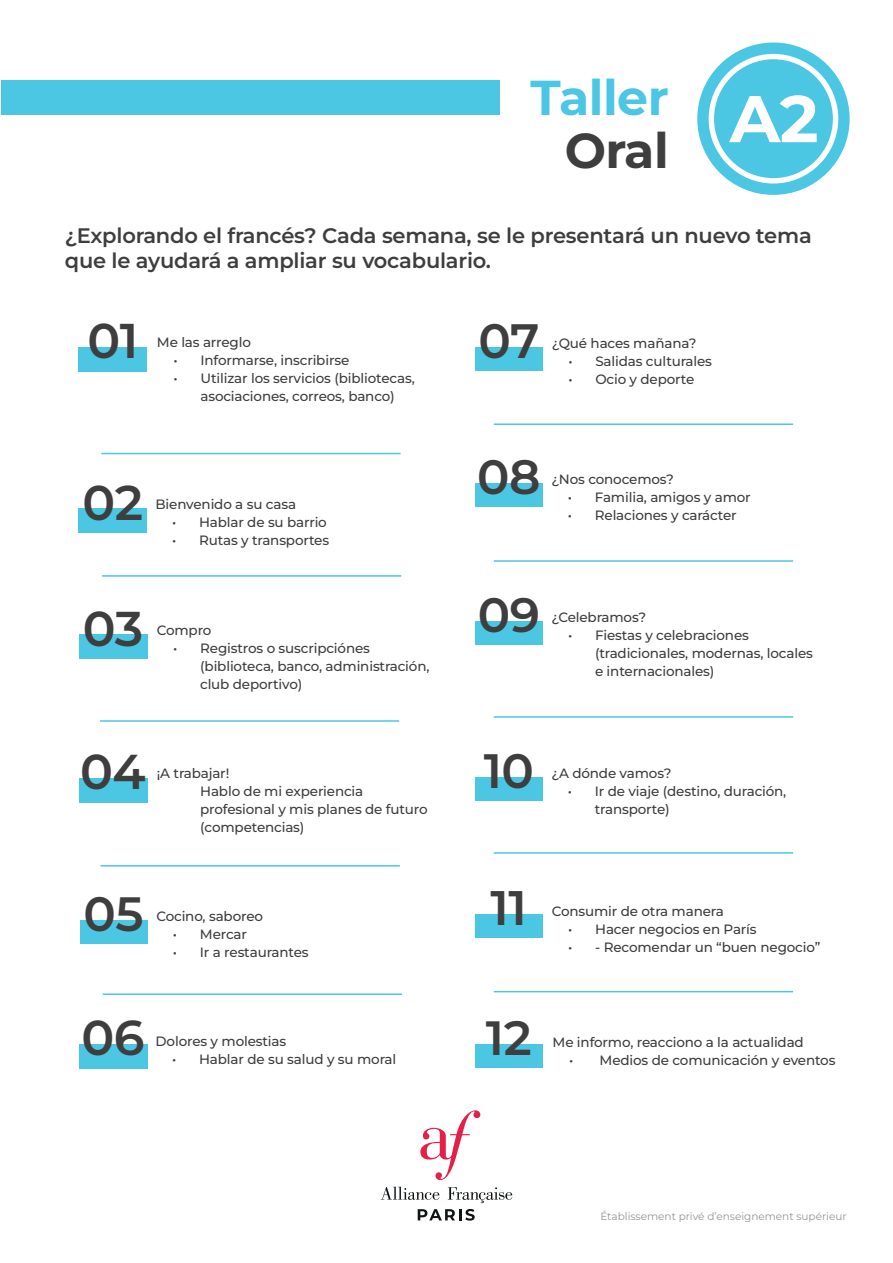
<style>
.page{position:relative;width:893px;height:1263px;background:#fff}
.page>*{position:absolute;margin:0;border:0;box-sizing:border-box;transform-origin:0 0}
.t1{font:700 49.05px "Montserrat";letter-spacing:-.01em;color:#4bc6e4}
.t2{font:700 49.05px "Montserrat";color:#3e3e3f}
.t3{font:600 48.9px "Montserrat";color:#3e3e3f}
.t4{font:600 48.75px "Montserrat";color:#3e3e3f}
.t5{font:600 48.45px "Montserrat";color:#3e3e3f}
.t6{font:600 48.15px "Montserrat";letter-spacing:-.01em;color:#3e3e3f}
.t7{font:600 48px "Montserrat";color:#3e3e3f}
.t8{font:600 21px/25.8px "Montserrat";letter-spacing:-.01em;color:#3e3e3f}
.t9{font:500 13.5px/18px "Montserrat";letter-spacing:-.01em;color:#3e3e3f}
.t10{font:10.5px "Montserrat";color:#939598}
</style>
<div class="page">
<div style="left:697px;top:43px;width:153px;height:152px;background:#4bc7e3;border-radius:50%"></div>
<svg style="left:709px;top:54px;width:129px;height:130px"></svg>
<div style="left:1px;top:80px;width:499px;height:35px;background:#4bc7e3"></div>
<div style="left:79px;top:347px;width:68px;height:24px;background:#4bc7e3"></div>
<div style="left:79px;top:508px;width:68px;height:25px;background:#4bc7e3"></div>
<div style="left:79px;top:635px;width:68px;height:24px;background:#4bc7e3"></div>
<div style="left:79px;top:778px;width:68px;height:24px;background:#4bc7e3"></div>
<hr style="left:101px;top:453px;width:300px;height:1px;background:#4bc7e3">
<hr style="left:494px;top:423px;width:299px;height:2px;background:#4bc7e3">
<hr style="left:494px;top:560px;width:299px;height:2px;background:#4bc7e3">
<hr style="left:494px;top:716px;width:299px;height:2px;background:#4bc7e3">
<hr style="left:102px;top:575px;width:299px;height:2px;background:#4bc7e3">
<hr style="left:100px;top:720px;width:299px;height:2px;background:#4bc7e3">
<div style="left:80px;top:920px;width:67px;height:23px;background:#4bc7e3"></div>
<hr style="left:494px;top:852px;width:299px;height:2px;background:#4bc7e3">
<hr style="left:494px;top:991px;width:299px;height:1px;background:#4bc7e3">
<hr style="left:101px;top:865px;width:299px;height:1px;background:#4bc7e3">
<div style="left:79px;top:1044px;width:68px;height:24px;background:#4bc7e3"></div>
<hr style="left:103px;top:993px;width:299px;height:2px;background:#4bc7e3">
<div style="left:475px;top:347px;width:68px;height:24px;background:#4bc7e3"></div>
<div style="left:475px;top:483px;width:68px;height:24px;background:#4bc7e3"></div>
<div style="left:475px;top:621px;width:68px;height:23px;background:#4bc7e3"></div>
<div style="left:475px;top:777px;width:68px;height:24px;background:#4bc7e3"></div>
<div style="left:475px;top:914px;width:68px;height:24px;background:#4bc7e3"></div>
<div style="left:475px;top:1044px;width:67px;height:24px;background:#4bc7e3"></div>
<svg style="left:381px;top:1187px;width:58px;height:13px"></svg>
<svg style="left:448px;top:1187px;width:64px;height:16px"></svg>
<svg style="left:418px;top:1209px;width:57px;height:11px"></svg>
<svg style="left:420px;top:1110px;width:60px;height:70px"></svg>
<h1 class="t1" style="left:530px;top:65px;width:140px">Taller</h1>
<h1 class="t2" style="left:565px;top:118px;width:106px">Oral</h1>
<h3 class="t8" style="left:65px;top:222px;width:748px">¿Explorando el francés? Cada semana, se le presentará un nuevo tema que le ayudará a ampliar su vocabulario.</h3>
<h3 class="t4" style="left:87px;top:308px;width:52px">01</h3>
<p class="t9" style="left:157px;top:333px;width:96px">Me las arreglo</p>
<p class="t9" style="left:173px;top:351px;width:177px">• Informarse, inscribirse</p>
<p class="t9" style="left:173px;top:369px;width:243px;text-align:center">• Utilizar los servicios (bibliotecas, asociaciones, correos, banco)</p>
<h3 class="t4" style="left:83px;top:470px;width:62px">02</h3>
<p class="t9" style="left:155px;top:495px;width:142px">Bienvenido a su casa</p>
<p class="t9" style="left:172px;top:513px;width:156px">• Hablar de su barrio</p>
<p class="t9" style="left:172px;top:531px;width:159px">• Rutas y transportes</p>
<h2 class="t3" style="left:83px;top:596px;width:62px">03</h2>
<p class="t9" style="left:157px;top:621px;width:56px">Compro</p>
<p class="t9" style="left:200px;top:639px;width:231px;text-indent:-27px">• Registros o suscripciónes (biblioteca, banco, administración, club deportivo)</p>
<h2 class="t3" style="left:80px;top:739px;width:67px">04</h2>
<p class="t9" style="left:200px;top:764px;width:229px;text-indent:-43px">¡A trabajar!<br>Hablo de mi experiencia profesional y mis planes de futuro (competencias)</p>
<h3 class="t6" style="left:84px;top:881px;width:62px">05</h3>
<p class="t9" style="left:156px;top:907px;width:108px">Cocino, saboreo</p>
<p class="t9" style="left:173px;top:925px;width:76px">• Mercar</p>
<p class="t9" style="left:173px;top:943px;width:137px">• Ir a restaurantes</p>
<h2 class="t3" style="left:81px;top:1005px;width:65px">06</h2>
<p class="t9" style="left:156px;top:1032px;width:132px">Dolores y molestias</p>
<p class="t9" style="left:172px;top:1050px;width:225px">• Hablar de su salud y su moral</p>
<h3 class="t6" style="left:478px;top:309px;width:63px">07</h3>
<p class="t9" style="left:552px;top:334px;width:146px">¿Qué haces mañana?</p>
<p class="t9" style="left:568px;top:352px;width:145px">• Salidas culturales</p>
<p class="t9" style="left:568px;top:370px;width:127px">• Ocio y deporte</p>
<h3 class="t6" style="left:477px;top:445px;width:65px">08</h3>
<p class="t9" style="left:551px;top:470px;width:124px">¿Nos conocemos?</p>
<p class="t9" style="left:568px;top:488px;width:184px">• Familia, amigos y amor</p>
<p class="t9" style="left:568px;top:506px;width:170px">• Relaciones y carácter</p>
<h3 class="t6" style="left:478px;top:582px;width:64px">09</h3>
<p class="t9" style="left:551px;top:608px;width:96px">¿Celebramos?</p>
<p class="t9" style="left:595px;top:626px;width:219px;text-indent:-27px">• Fiestas y celebraciones (tradicionales, modernas, locales e internacionales)</p>
<h3 class="t6" style="left:484px;top:739px;width:52px">10</h3>
<p class="t9" style="left:551px;top:764px;width:122px">¿A dónde vamos?</p>
<p class="t9" style="left:595px;top:782px;width:193px;text-indent:-27px">• Ir de viaje (destino, duración, transporte)</p>
<h3 class="t5" style="left:491px;top:876px;width:38px">11</h3>
<p class="t9" style="left:552px;top:901px;width:174px">Consumir de otra manera</p>
<p class="t9" style="left:568px;top:919px;width:190px">• Hacer negocios en París</p>
<p class="t9" style="left:568px;top:937px;width:254px">• - Recomendar un “buen negocio”</p>
<h3 class="t7" style="left:486px;top:1006px;width:47px">12</h3>
<p class="t9" style="left:553px;top:1033px;width:253px">Me informo, reacciono a la actualidad</p>
<p class="t9" style="left:569px;top:1051px;width:268px">• Medios de comunicación y eventos</p>
<p class="t10" style="left:600px;top:1210px;width:248px">Établissement privé d’enseignement supérieur</p>
</div>
